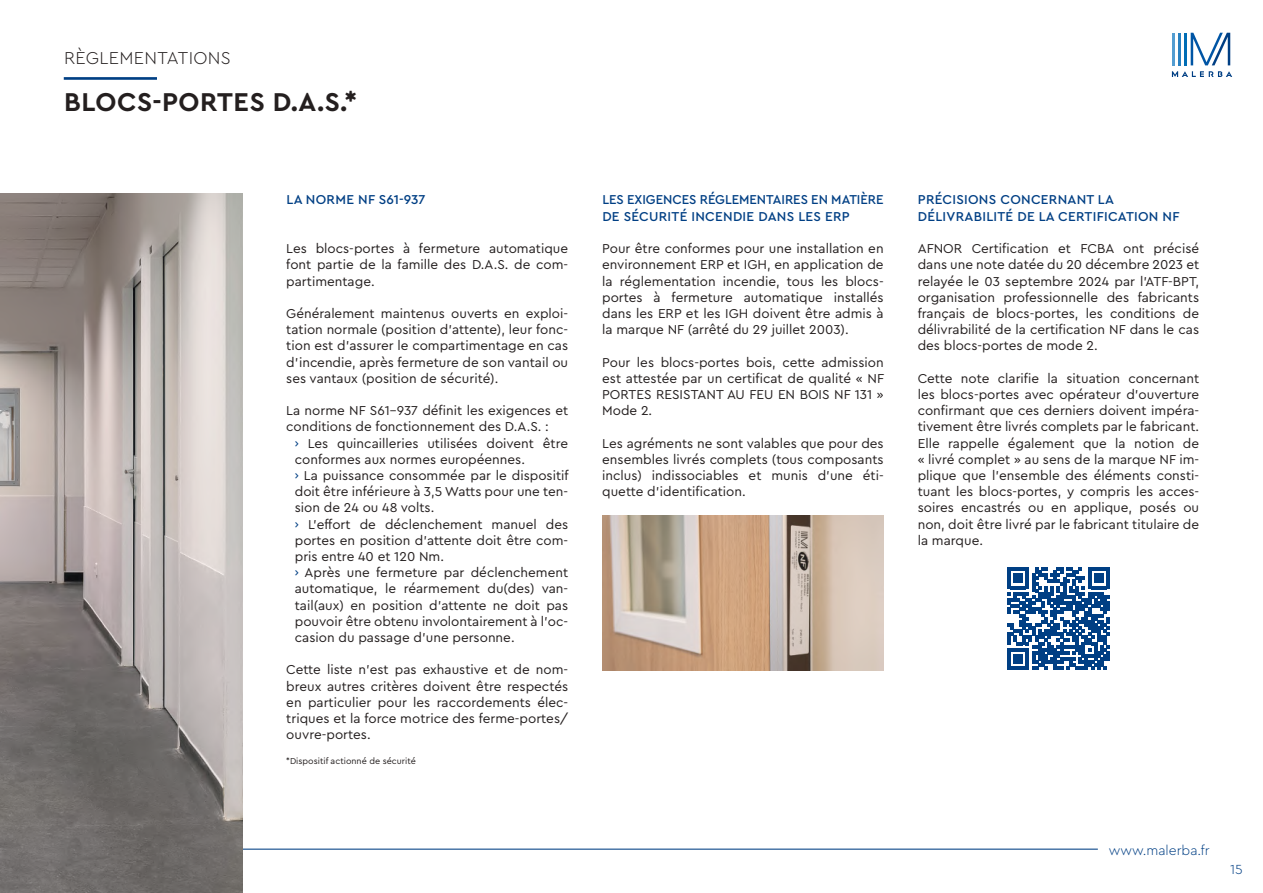
<style>
.page{position:relative;width:1263px;height:893px;background:#fff}
.page>*{position:absolute;margin:0;border:0;box-sizing:border-box;transform-origin:0 0}
.t1{font:700 27px "Cera PRO";letter-spacing:.02em;color:#241f1f}
.t2{font:300 18px "Cera PRO";letter-spacing:.02em;color:#241f1f}
.t3{font:300 13.8px "Cera PRO";color:#003f84}
.t4{font:13.5px/16.2px "Cera PRO";color:#241f1f;text-align:justify}
.t5{font:500 13.5px/16.2px "Cera PRO";letter-spacing:.02em;color:#003f84}
.t6{font:500 13.5px/16.2px "Cera PRO";color:#003f84}
.t7{font:9px "Cera PRO";color:#241f1f}
.s1{color:#003f84}
</style>
<div class="page">
<hr style="left:0;top:849px;width:1098px;height:1px;background:#003f84">
<hr style="left:1172px;top:33px;width:2px;height:32px;background:#539dd1">
<hr style="left:1178px;top:33px;width:3px;height:32px;background:#2981c0">
<hr style="left:1184px;top:33px;width:3px;height:32px;background:#006db5">
<svg style="left:1191px;top:33px;width:39px;height:32px"></svg>
<svg style="left:1172px;top:71px;width:60px;height:6px"></svg>
<svg style="left:1007px;top:567px;width:103px;height:103px"></svg>
<hr style="left:64px;top:77px;width:93px;height:3px;background:#003f84">
<img style="left:602px;top:515px;width:282px;height:155px">
<img style="left:0;top:194px;width:242px;height:699px">
<h2 class="t2" style="left:64px;top:46px;width:168px">RÈGLEMENTATIONS</h2>
<h1 class="t1" style="left:64px;top:84px;width:295px">BLOCS-PORTES D.A.S.*</h1>
<p class="t5" style="left:286px;top:191px;width:140px">LA NORME NF S61-937</p>
<p class="t4" style="left:286px;top:240px;width:283px">Les blocs-portes à fermeture automatique font partie de la famille des D.A.S. de com&shy;partimentage.</p>
<p class="t4" style="left:286px;top:305px;width:283px">Généralement maintenus ouverts en exploi&shy;tation normale (position d’attente), leur fonc&shy;tion est d’assurer le compartimentage en cas d’incendie, après fermeture de son vantail ou ses vantaux (position de sécurité).</p>
<p class="t4" style="left:286px;top:402px;width:283px">La norme NF S61-937 définit les exigences et conditions de fonctionnement des D.A.S. :</p>
<p class="t4" style="left:295px;top:434px;width:275px;text-align:left"><span class="s1">›</span> Les quincailleries utilisées doivent être conformes aux normes européennes.<br><span class="s1">›</span> La puissance consommée par le dispositif doit être inférieure à 3,5 Watts pour une ten&shy;sion de 24 ou 48 volts.<br><span class="s1">›</span> L’effort de déclenchement manuel des portes en position d’attente doit être com&shy;pris entre 40 et 120 Nm.<br><span class="s1">›</span> Après une fermeture par déclenchement automatique, le réarmement du(des) van&shy;tail(aux) en position d’attente ne doit pas pouvoir être obtenu involontairement à l’oc&shy;casion du passage d’une personne.</p>
<p class="t4" style="left:286px;top:661px;width:283px">Cette liste n’est pas exhaustive et de nom&shy;breux autres critères doivent être respectés en particulier pour les raccordements élec&shy;triques et la force motrice des ferme-portes/ ouvre-portes.</p>
<p class="t7" style="left:286px;top:755px;width:131px">*Dispositif actionné de sécurité</p>
<p class="t6" style="left:602px;top:191px;width:283px">LES EXIGENCES RÉGLEMENTAIRES EN MATIÈRE<br>DE SÉCURITÉ INCENDIE DANS LES ERP</p>
<p class="t4" style="left:602px;top:240px;width:283px">Pour être conformes pour une installation en environnement ERP et IGH, en application de la réglementation incendie, tous les blocs&shy;portes à fermeture automatique installés dans les ERP et les IGH doivent être admis à la marque NF (arrêté du 29 juillet 2003).</p>
<p class="t4" style="left:602px;top:353px;width:283px">Pour les blocs-portes bois, cette admission est attestée par un certificat de qualité « NF PORTES RESISTANT AU FEU EN BOIS NF 131 » Mode 2.</p>
<p class="t4" style="left:602px;top:434px;width:283px">Les agréments ne sont valables que pour des ensembles livrés complets (tous composants inclus) indissociables et munis d’une éti&shy;quette d’identification.</p>
<p class="t5" style="left:918px;top:191px;width:263px">PRÉCISIONS CONCERNANT LA<br>DÉLIVRABILITÉ DE LA CERTIFICATION NF</p>
<p class="t4" style="left:918px;top:240px;width:283px">AFNOR Certification et FCBA ont précisé dans une note datée du 20 décembre 2023 et relayée le 03 septembre 2024 par l’ATF-BPT, organisation professionnelle des fabricants français de blocs-portes, les conditions de délivrabilité de la certification NF dans le cas des blocs-portes de mode 2.</p>
<p class="t4" style="left:918px;top:369px;width:283px">Cette note clarifie la situation concernant les blocs-portes avec opérateur d’ouverture confirmant que ces derniers doivent impéra&shy;tivement être livrés complets par le fabricant.<br>Elle rappelle également que la notion de « livré complet » au sens de la marque NF im&shy;plique que l’ensemble des éléments consti&shy;tuant les blocs-portes, y compris les acces&shy;soires encastrés ou en applique, posés ou non, doit être livré par le fabricant titulaire de la marque.</p>
<p class="t3" style="left:1109px;top:841px;width:102px">www.malerba.fr</p>
<p class="t3" style="left:1230px;top:860px;width:14px">15</p>
</div>
